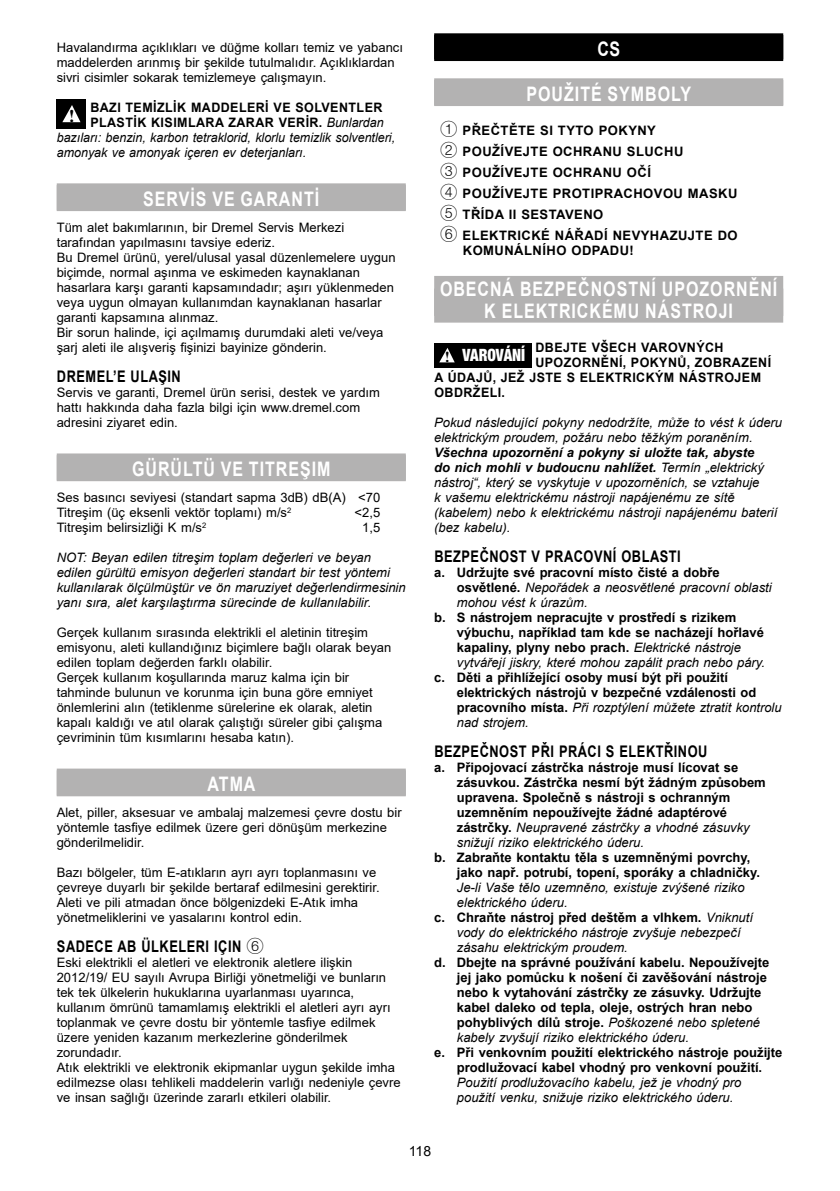
<style>
.page{position:relative;width:840px;height:1191px;background:#fff}
.page>*{position:absolute;margin:0;border:0;box-sizing:border-box;transform-origin:0 0}
.t1{font:700 20px/22px "Arial";letter-spacing:.06em;color:#fff;text-align:center;scale:.8 1}
.t2{font:700 18px "Times New Roman";color:#000}
.t3{font:900 condensed 17px "Helvetica Neue LT Pro";letter-spacing:-.005em;color:#fff;scale:.9 1}
.t4{font:700 16px "Arial";letter-spacing:.04em;color:#000;scale:.8 1}
.t5{font:14px "Arial";color:#000}
.t6{font:13px/15px "Arial";color:#000}
.t7{font:700 13px/15px "Arial";color:#000}
.t8{font:italic 13px/15px "Arial";color:#000}
.t9{font:700 13px/21px "Arial";letter-spacing:.035em;color:#000}
.t10{font:700 13px "Arial";letter-spacing:.035em;color:#000;scale:.96 1}
.t11{font:italic 13px "Arial";color:#000;scale:.96 1}
.s1{font-weight:400;font-style:italic}
.s2{font-family:"Circle He Nu";font-weight:300;font-size:18px}
.s3{font-family:"Times New Roman";font-weight:700;font-stretch:normal;font-size:15.4px;color:#000}
.s4{font-weight:700}
.s5{font-weight:700;font-style:normal}
</style>
<div class="page">
<div style="left:57px;top:185px;width:348px;height:26px;background:#b3b2b2"></div>
<div style="left:57px;top:183px;width:348px;height:27px;background:#b3b2b2"></div>
<div style="left:57px;top:455px;width:348px;height:26px;background:#b3b2b2"></div>
<div style="left:57px;top:453px;width:348px;height:27px;background:#b3b2b2"></div>
<div style="left:57px;top:770px;width:348px;height:26px;background:#b3b2b2"></div>
<div style="left:57px;top:768px;width:348px;height:27px;background:#b3b2b2"></div>
<div style="left:57px;top:100px;width:29px;height:29px;background:#000"></div>
<svg style="left:62px;top:105px;width:18px;height:17px"></svg>
<div style="left:434px;top:35px;width:348px;height:26px;background:#000"></div>
<div style="left:434px;top:33px;width:348px;height:26px;background:#000"></div>
<div style="left:434px;top:80px;width:348px;height:26px;background:#b3b2b2"></div>
<div style="left:434px;top:78px;width:348px;height:27px;background:#b3b2b2"></div>
<div style="left:434px;top:276px;width:348px;height:40px;background:#b3b2b2"></div>
<div style="left:434px;top:289px;width:348px;height:34px;background:#b3b2b2"></div>
<div style="left:434px;top:343px;width:97px;height:25px;background:#000"></div>
<svg style="left:439px;top:348px;width:15px;height:14px"></svg>
<p class="t6" style="left:57px;top:40px;width:345px">Havalandı rma açı klı kları ve düğme kolları temiz ve yabancı maddelerden arı nmış bir şekilde tutulmalıdı r. Açı klı klardan sivri cisimler sokarak temizlemeye çalışmayı n.</p>
<h2 class="t2" style="left:69px;top:103px;width:7px">!</h2>
<p class="t10" style="left:90px;top:98px;width:305px">BAZI TEMİZLİK MADDELERİ VE SOLVENTLER</p>
<p class="t10" style="left:90px;top:113px;width:307px">PLASTİK KISIMLARA ZARAR VERİR. <span class="s1">Bunlardan</span></p>
<p class="t11" style="left:57px;top:129px;width:354px">bazıları: benzin, karbon tetraklorid, klorlu temizlik solventleri,</p>
<p class="t11" style="left:57px;top:144px;width:261px">amonyak ve amonyak içeren ev deterjanları.</p>
<h1 class="t1" style="left:143px;top:188px;width:221px">SERVİS VE GARANTİ</h1>
<p class="t6" style="left:57px;top:220px;width:340px">Tüm alet bakı mları nı n, bir Dremel Servis Merkezi<br>tarafı ndan yapı lması nı tavsiye ederiz.<br>Bu Dremel ürünü, yerel/ulusal yasal düzenlemelere uygun biçimde, normal aşı nma ve eskimeden kaynaklanan hasarlara karşı garanti kapsamı ndadı r; aşı rı yüklenmeden veya uygun olmayan kullanı mdan kaynaklanan hasarlar garanti kapsamı na alı nmaz.<br>Bir sorun halinde, içi açı lmamış durumdaki aleti ve/veya şarj aleti ile alışveriş fişinizi bayinize gönderin.</p>
<p class="t4" style="left:57px;top:365px;width:156px">DREMEL’E ULAŞIN</p>
<p class="t6" style="left:57px;top:385px;width:324px">Servis ve garanti, Dremel ürün serisi, destek ve yardı m hattı hakkı nda daha fazla bilgi için www.dremel.com adresini ziyaret edin.</p>
<h1 class="t1" style="left:132px;top:458px;width:249px">GÜRÜLTÜ VE TITREŞIM</h1>
<p class="t6" style="left:57px;top:490px;width:325px">Ses bası ncı seviyesi (standart sapma 3dB) dB(A) &lt;70<br>Titreşim (üç eksenli vektör toplamı ) m/s<sup>2</sup></p>
<p class="t6" style="left:354px;top:505px;width:27px">&lt;2,5</p>
<p class="t6" style="left:57px;top:520px;width:151px">Titreşim belirsizliği K m/s<sup>2</sup></p>
<p class="t6" style="left:362px;top:520px;width:20px">1,5</p>
<p class="t8" style="left:57px;top:550px;width:350px">NOT: Beyan edilen titreşim toplam değerleri ve beyan edilen gürültü emisyon değerleri standart bir test yöntemi kullanılarak ölçülmüştür ve ön maruziyet değerlendirmesinin yanı sıra, alet karşılaştırma sürecinde de kullanılabilir.</p>
<p class="t6" style="left:57px;top:625px;width:336px">Gerçek kullanı m sı rası nda elektrikli el aletinin titreşim emisyonu, aleti kullandığı nız biçimlere bağlı olarak beyan edilen toplam değerden farklı olabilir.<br>Gerçek kullanı m koşulları nda maruz kalma için bir tahminde bulunun ve korunma için buna göre emniyet önlemlerini alı n (tetiklenme sürelerine ek olarak, aletin kapalı kaldığı ve atı l olarak çalıştığı süreler gibi çalışma çevriminin tüm kısı mları nı hesaba katı n).</p>
<h1 class="t1" style="left:207px;top:773px;width:61px">ATMA</h1>
<p class="t6" style="left:57px;top:805px;width:346px">Alet, piller, aksesuar ve ambalaj malzemesi çevre dostu bir yöntemle tasfiye edilmek üzere geri dönüşüm merkezine gönderilmelidir.</p>
<p class="t6" style="left:57px;top:865px;width:324px">Bazı bölgeler, tüm E-atı kları n ayrı ayrı toplanması nı ve çevreye duyarlı bir şekilde bertaraf edilmesini gerektirir.<br>Aleti ve pili atmadan önce bölgenizdeki E-Atı k imha yönetmeliklerini ve yasaları nı kontrol edin.</p>
<p class="t4" style="left:57px;top:935px;width:260px">SADECE AB ÜLKELERI IÇIN <span class="s2">6</span></p>
<p class="t6" style="left:57px;top:955px;width:345px">Eski elektrikli el aletleri ve elektronik aletlere ilişkin 2012/19/ EU sayı lı Avrupa Birliği yönetmeliği ve bunları n tek tek ülkelerin hukukları na uyarlanması uyarı nca,<br>kullanı m ömrünü tamamlamış elektrikli el aletleri ayrı ayrı toplanmak ve çevre dostu bir yöntemle tasfiye edilmek üzere yeniden kazanı m merkezlerine gönderilmek zorundadı r.<br>Atı k elektrikli ve elektronik ekipmanlar uygun şekilde imha edilmezse olası tehlikeli maddelerin varlığı nedeniyle çevre ve insan sağlığı üzerinde zararlı etkileri olabilir.</p>
<h1 class="t1" style="left:597px;top:38px;width:30px">CS</h1>
<h1 class="t1" style="left:526px;top:83px;width:207px">POUŽITÉ SYMBOLY</h1>
<p class="t9" style="left:439px;top:120px;width:299px"><span class="s2">1</span> PŘEČTĚTE SI TYTO POKYNY<br><span class="s2">2</span> POUŽÍVEJTE OCHRANU SLUCHU<br><span class="s2">3</span> POUŽÍVEJTE OCHRANU OČÍ<br><span class="s2">4</span> POUŽÍVEJTE PROTIPRACHOVOU MASKU<br><span class="s2">5</span> TŘÍDA II SESTAVENO<br><span class="s2">6</span> ELEKTRICKÉ NÁŘADÍ NEVYHAZUJTE DO</p>
<p class="t9" style="left:462px;top:240px;width:172px">KOMUNÁLNÍHO ODPADU!</p>
<h1 class="t1" style="left:440px;top:278px;width:423px">OBECNÁ BEZPEČNOSTNÍ UPOZORNĚNÍ<br>K ELEKTRICKÉMU NÁSTROJI</h1>
<h3 class="t3" style="left:444px;top:345px;width:91px"><span class="s3">!</span> VAROVÁNÍ</h3>
<p class="t10" style="left:535px;top:338px;width:197px">DBEJTE VŠECH VAROVNÝCH</p>
<p class="t10" style="left:535px;top:353px;width:247px">UPOZORNĚNÍ, POKYNŮ, ZOBRAZENÍ</p>
<p class="t10" style="left:434px;top:368px;width:341px">A ÚDAJŮ, JEŽ JSTE S ELEKTRICKÝM NÁSTROJEM</p>
<p class="t10" style="left:434px;top:383px;width:75px">OBDRŽELI.</p>
<p class="t8" style="left:434px;top:415px;width:349px">Pokud následující pokyny nedodržíte, může to vést k úderu elektrickým proudem, požáru nebo těžkým poraněním.</p>
<p class="t8" style="left:434px;top:445px;width:344px"><span class="s4">Všechna upozornění a pokyny si uložte tak, abyste<br>do nich mohli v budoucnu nahlížet.</span> Termín „elektrický nástroj“, který se vyskytuje v upozorněních, se vztahuje<br>k vašemu elektrickému nástroji napájenému ze sítě (kabelem) nebo k elektrickému nástroji napájenému baterií (bez kabelu).</p>
<p class="t4" style="left:434px;top:545px;width:309px">BEZPEČNOST V PRACOVNÍ OBLASTI</p>
<p class="t8" style="left:456px;top:565px;width:316px;text-indent:-23px"><span class="s5">a. Udržujte své pracovní místo čisté a dobře osvětlené.</span> Nepořádek a neosvětlené pracovní oblasti mohou vést k úrazům.</p>
<p class="t7" style="left:456px;top:610px;width:309px;text-indent:-23px">b. S nástrojem nepracujte v prostředí s rizikem výbuchu, například tam kde se nacházejí hořlavé kapaliny, plyny nebo prach. <span class="s1">Elektrické nástroje vytvářejí jiskry, které mohou zapálit prach nebo páry.</span></p>
<p class="t7" style="left:456px;top:670px;width:326px;text-indent:-23px">c. Děti a přihlížející osoby musí být při použití elektrických nástrojů v bezpečné vzdálenosti od pracovního místa. <span class="s1">Při rozptýlení můžete ztratit kontrolu nad strojem.</span></p>
<p class="t4" style="left:434px;top:740px;width:342px">BEZPEČNOST PŘI PRÁCI S ELEKTŘINOU</p>
<p class="t7" style="left:456px;top:760px;width:310px;text-indent:-23px">a. Připojovací zástrčka nástroje musí lícovat se zásuvkou. Zástrčka nesmí být žádným způsobem upravena. Společně s nástroji s ochranným uzemněním nepoužívejte žádné adaptérové zástrčky. <span class="s1">Neupravené zástrčky a vhodné zásuvky snižují riziko elektrického úderu.</span></p>
<p class="t7" style="left:456px;top:850px;width:304px;text-indent:-23px">b. Zabraňte kontaktu těla s uzemněnými povrchy, jako např. potrubí, topení, sporáky a chladničky.</p>
<p class="t8" style="left:456px;top:880px;width:289px">Je-li Vaše tělo uzemněno, existuje zvýšené riziko</p>
<p class="t8" style="left:456px;top:895px;width:112px">elektrického úderu.</p>
<p class="t7" style="left:434px;top:910px;width:320px">c. Chraňte nástroj před deštěm a vlhkem. <span class="s1">Vniknutí</span></p>
<p class="t8" style="left:456px;top:925px;width:285px">vody do elektrického nástroje zvyšuje nebezpečí</p>
<p class="t8" style="left:456px;top:940px;width:172px">zásahu elektrickým proudem.</p>
<p class="t7" style="left:456px;top:955px;width:314px;text-indent:-23px">d. Dbejte na správné používání kabelu. Nepoužívejte jej jako pomůcku k nošení či zavěšování nástroje nebo k vytahování zástrčky ze zásuvky. Udržujte kabel daleko od tepla, oleje, ostrých hran nebo pohyblivých dílů stroje. <span class="s1">Poškozené nebo spletené kabely zvyšují riziko elektrického úderu.</span></p>
<p class="t7" style="left:434px;top:1045px;width:349px;text-align:center">e. Při venkovním použití elektrického nástroje použijte prodlužovací kabel vhodný pro venkovní použití.</p>
<p class="t8" style="left:456px;top:1075px;width:286px">Použití prodlužovacího kabelu, jež je vhodný pro použití venku, snižuje riziko elektrického úderu.</p>
<p class="t5" style="left:408px;top:1141px;width:24px">118</p>
</div>
